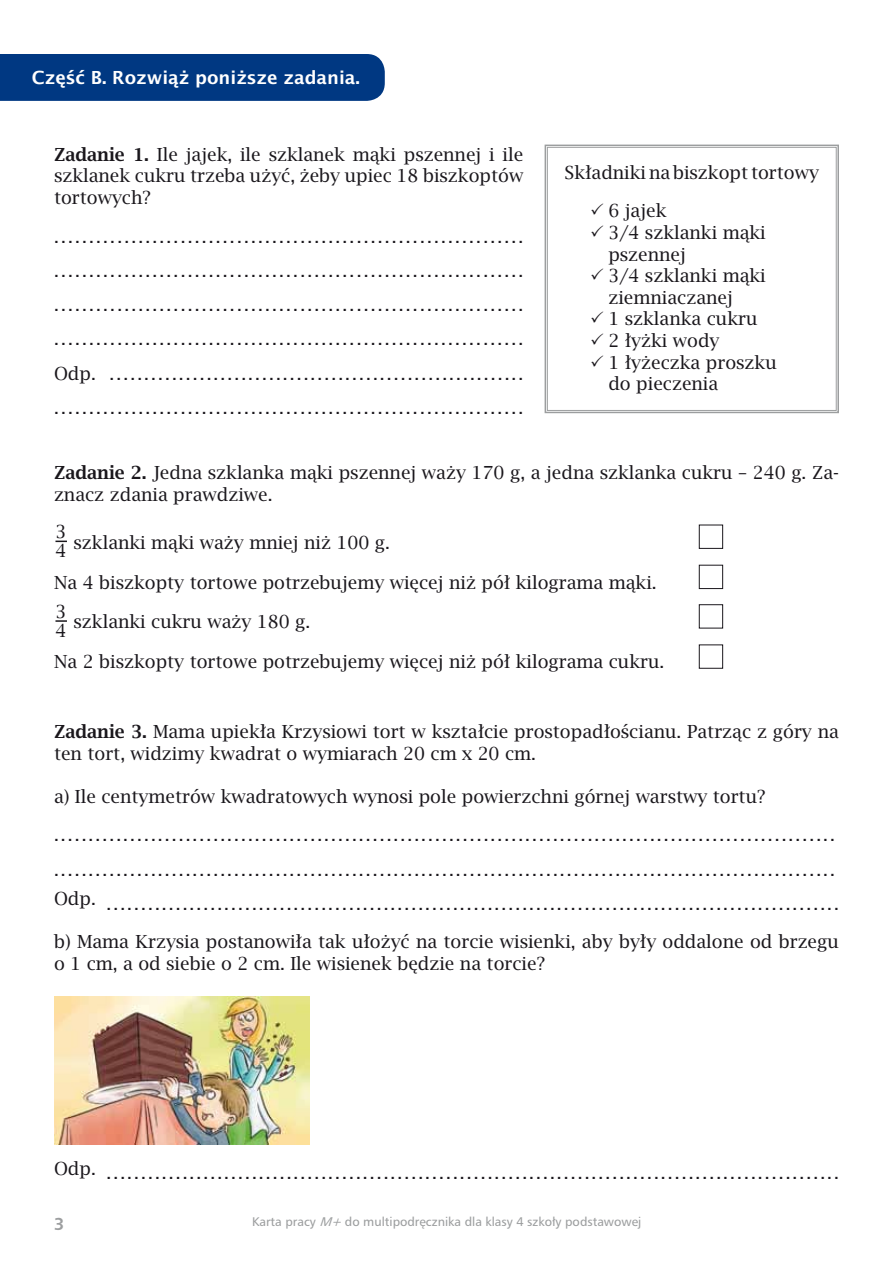
<style>
.page{position:relative;width:893px;height:1263px;background:#fff}
.page>*{position:absolute;margin:0;border:0;box-sizing:border-box;transform-origin:0 0}
.t1{font:18px/21.6px "Quasi Lucida Bright";color:#1a171c}
.t2{font:600 18px "Quasi Lucida Sans";color:#fff}
.t3{font:700 16.5px "Humnst 777 PL";color:#9c9e9f}
.t4{font:12px "Humnst 777 PL";color:#9c9e9f}
.s1{font-weight:600}
.s2{font-style:italic}
</style>
<div class="page">
<div style="left:0;top:54px;width:385px;height:47px;background:#003882"></div>
<svg style="left:544px;top:144px;width:295px;height:270px"></svg>
<div style="left:547px;top:147px;width:289px;height:264px;border:1px solid #9c9e9f"></div>
<svg style="left:55px;top:541px;width:12px;height:1px"></svg>
<div style="left:699px;top:525px;width:24px;height:24px;border:1px solid #1a171c"></div>
<div style="left:699px;top:565px;width:24px;height:24px;border:1px solid #1a171c"></div>
<svg style="left:55px;top:620px;width:12px;height:2px"></svg>
<div style="left:699px;top:604px;width:24px;height:24px;border:1px solid #1a171c"></div>
<div style="left:699px;top:645px;width:24px;height:23px;border:1px solid #1a171c"></div>
<img style="left:54px;top:996px;width:255px;height:148px">
<svg style="left:591px;top:203px;width:12px;height:12px"></svg>
<svg style="left:591px;top:225px;width:35px;height:15px"></svg>
<svg style="left:591px;top:268px;width:35px;height:15px"></svg>
<svg style="left:591px;top:311px;width:12px;height:12px"></svg>
<svg style="left:591px;top:333px;width:12px;height:12px"></svg>
<svg style="left:591px;top:355px;width:35px;height:15px"></svg>
<p class="t2" style="left:32px;top:68px;width:329px">Część B. Rozwiąż poniższe zadania.</p>
<p class="t1" style="left:54px;top:144px;width:471px;text-align:justify"><span class="s1">Zadanie 1.</span> Ile jajek, ile szklanek mąki pszennej i ile szklanek cukru trzeba użyć, żeby upiec 18 biszkoptów tortowych?</p>
<p class="t1" style="left:54px;top:219px;width:471px;line-height:34.2px;text-align:justify">................................................................... ................................................................... ................................................................... ...................................................................<br>Odp. ............................................................ ...................................................................</p>
<p class="t1" style="left:608px;top:153px;width:212px;line-height:38.5px;text-indent:-44px">Składniki na biszkopt tortowy<br>6 jajek</p>
<p class="t1" style="left:608px;top:222px;width:170px">3/4 szklanki mąki pszennej<br>3/4 szklanki mąki ziemniaczanej<br>1 szklanka cukru<br>2 łyżki wody<br>1 łyżeczka proszku do pieczenia</p>
<p class="t1" style="left:54px;top:462px;width:786px"><span class="s1">Zadanie 2.</span> Jedna szklanka mąki pszennej waży 170 g, a jedna szklanka cukru – 240 g. Za&shy;znacz zdania prawdziwe.</p>
<p class="t1" style="left:56px;top:522px;width:12px;line-height:19.5px">3<br>4</p>
<p class="t1" style="left:74px;top:531px;width:318px">szklanki mąki waży mniej niż 100 g.</p>
<p class="t1" style="left:54px;top:568px;width:604px;line-height:29px">Na 4 biszkopty tortowe potrzebujemy więcej niż pół kilograma mąki.<br>3</p>
<p class="t1" style="left:56px;top:620px;width:12px">4</p>
<p class="t1" style="left:74px;top:611px;width:238px">szklanki cukru waży 180 g.</p>
<p class="t1" style="left:54px;top:651px;width:612px">Na 2 biszkopty tortowe potrzebujemy więcej niż pół kilograma cukru.</p>
<p class="t1" style="left:54px;top:721px;width:786px"><span class="s1">Zadanie 3.</span> Mama upiekła Krzysiowi tort w kształcie prostopadłościanu. Patrząc z góry na ten tort, widzimy kwadrat o wymiarach 20 cm x 20 cm.</p>
<p class="t1" style="left:54px;top:777px;width:782px;line-height:38.7px">a) Ile centymetrów kwadratowych wynosi pole powierzchni górnej warstwy tortu? .................................................................................................................</p>
<p class="t1" style="left:54px;top:852px;width:786px;line-height:34.2px">.................................................................................................................<br>Odp. ..........................................................................................................</p>
<p class="t1" style="left:54px;top:931px;width:786px">b) Mama Krzysia postanowiła tak ułożyć na torcie wisienki, aby były oddalone od brzegu o 1 cm, a od siebie o 2 cm. Ile wisienek będzie na torcie?</p>
<p class="t1" style="left:54px;top:1162px;width:786px">Odp. ..........................................................................................................</p>
<p class="t3" style="left:54px;top:1212px;width:12px">3</p>
<p class="t4" style="left:252px;top:1214px;width:391px">Karta pracy <span class="s2">M+</span> do multipodręcznika dla klasy 4 szkoły podstawowej</p>
</div>
